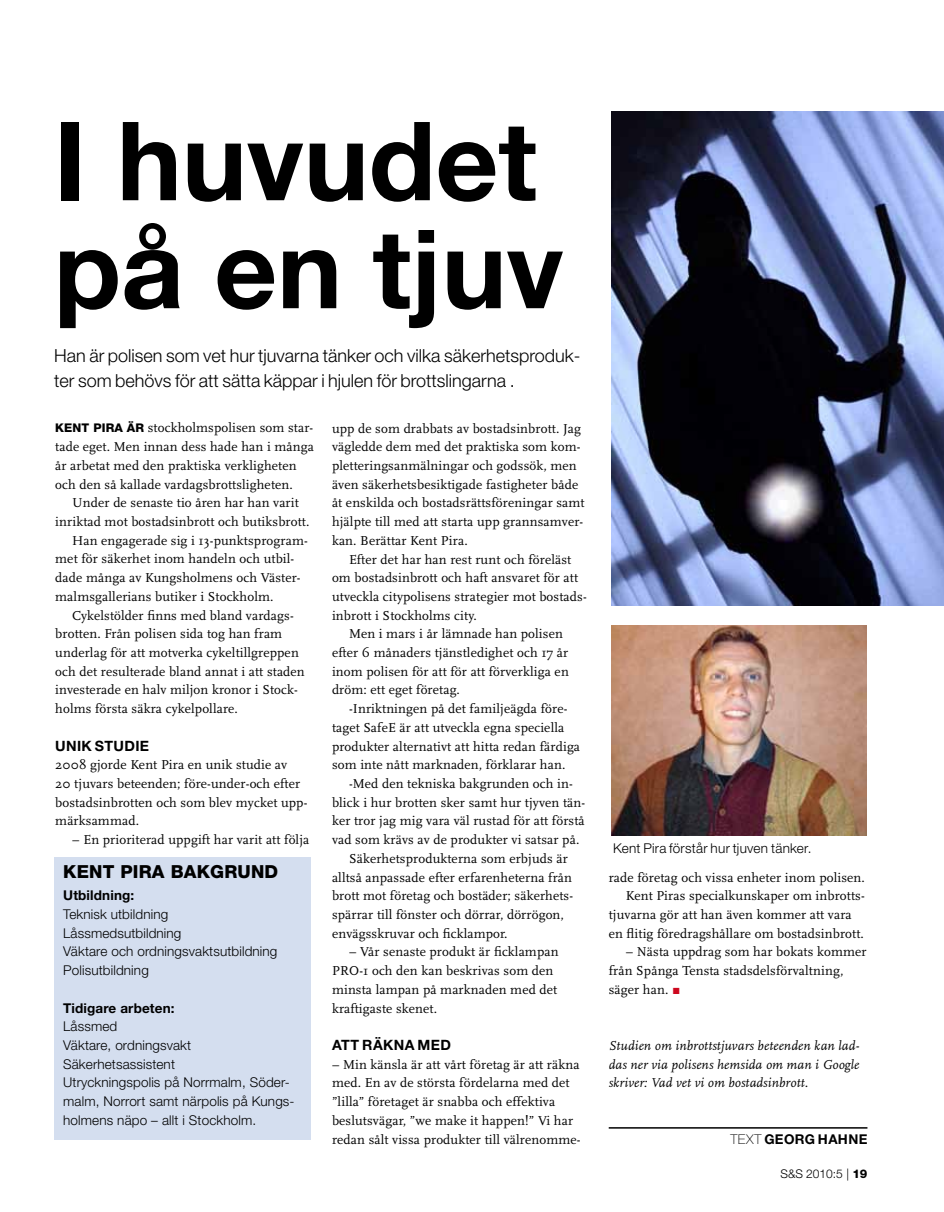
<style>
.page{position:relative;width:944px;height:1212px;background:#fff}
.page>*{position:absolute;margin:0;border:0;box-sizing:border-box;transform-origin:0 0}
.t1{font:700 109.5px/108px "Helvetica Neue LT Std";color:#000}
.t2{font:300 18px/25.5px "Helvetica Neue LT Std";color:#000}
.t3{font:800 18px "Helvetica Neue LT Std";letter-spacing:.01em;color:#000}
.t4{font:700 14.25px "Helvetica Neue LT Std";letter-spacing:.025em;color:#000}
.t5{font:13.5px/18.8px "Scala";letter-spacing:.01em;color:#000}
.t6{font:300 13.5px/18.8px "Helvetica Neue LT Std";letter-spacing:.01em;color:#000}
.t7{font:italic 13.5px/18.8px "Scala";letter-spacing:.01em;color:#000;text-align:justify}
.t8{font:700 13.5px "Helvetica Neue LT Std";letter-spacing:.01em;color:#000}
.t9{font:300 12px "Helvetica Neue LT Std";color:#000}
.s1{font-family:"Helvetica Neue LT Std";font-weight:800;font-size:12px}
.s2{color:#cd071e}
.s3{font-weight:100}
.s4{font-weight:800}
</style>
<div class="page">
<hr style="left:609px;top:1127px;width:258px;height:1px;background:#000">
<img style="left:612px;top:625px;width:254px;height:210px">
<div style="left:55px;top:857px;width:256px;height:282px;background:#d4deef"></div>
<img style="left:612px;top:112px;width:332px;height:494px">
<h1 class="t1" style="left:54px;top:105px;width:511px">I huvudet på en tjuv</h1>
<h2 class="t2" style="left:54px;top:342px;width:528px">Han är polisen som vet hur tjuvarna tänker och vilka säkerhetsproduk&shy;ter som behövs för att sätta käppar i hjulen för brottslingarna .</h2>
<p class="t5" style="left:55px;top:419px;width:260px"><span class="s1">KENT PIRA ÄR</span> stockholmspolisen som star&shy;tade eget. Men innan dess hade han i många år arbetat med den praktiska verkligheten och den så kallade vardagsbrottsligheten.</p>
<p class="t5" style="left:72px;top:494px;width:228px">Under de senaste tio åren har han varit</p>
<p class="t5" style="left:55px;top:512px;width:256px">inriktad mot bostadsinbrott och butiksbrott.</p>
<p class="t5" style="left:72px;top:531px;width:237px">Han engagerade sig i 13-punktsprogram-</p>
<p class="t5" style="left:55px;top:550px;width:241px">met för säkerhet inom handeln och utbil-</p>
<p class="t5" style="left:55px;top:569px;width:247px">dade många av Kungsholmens och Väster-</p>
<p class="t5" style="left:55px;top:587px;width:220px">malmsgallerians butiker i Stockholm.</p>
<p class="t5" style="left:72px;top:606px;width:223px">Cykelstölder finns med bland vardags-</p>
<p class="t5" style="left:55px;top:625px;width:228px">brotten. Från polisen sida tog han fram</p>
<p class="t5" style="left:55px;top:643px;width:245px">underlag för att motverka cykeltillgreppen</p>
<p class="t5" style="left:55px;top:662px;width:251px">och det resulterade bland annat i att staden</p>
<p class="t5" style="left:55px;top:681px;width:244px">investerade en halv miljon kronor i Stock-</p>
<p class="t5" style="left:55px;top:700px;width:184px">holms första säkra cykelpollare.</p>
<p class="t4" style="left:55px;top:737px;width:95px">UNIK STUDIE</p>
<p class="t5" style="left:55px;top:756px;width:254px">2008 gjorde Kent Pira en unik studie av<br>20 tjuvars beteenden; före-under-och efter bostadsinbrotten och som blev mycket upp&shy;märksammad.</p>
<p class="t5" style="left:72px;top:831px;width:239px">– En prioriterad uppgift har varit att följa</p>
<h2 class="t3" style="left:63px;top:861px;width:217px">KENT PIRA BAKGRUND</h2>
<p class="t8" style="left:63px;top:887px;width:73px">Utbildning:</p>
<p class="t6" style="left:63px;top:904px;width:216px">Teknisk utbildning<br>Låssmedsutbildning<br>Väktare och ordningsvaktsutbildning<br>Polisutbildning</p>
<p class="t8" style="left:63px;top:999px;width:113px">Tidigare arbeten:</p>
<p class="t6" style="left:63px;top:1017px;width:233px">Låssmed<br>Väktare, ordningsvakt<br>Säkerhetsassistent<br>Utryckningspolis på Norrmalm, Söder&shy;malm, Norrort samt närpolis på Kungs&shy;holmens näpo – allt i Stockholm.</p>
<p class="t5" style="left:332px;top:419px;width:254px">upp de som drabbats av bostadsinbrott. Jag vägledde dem med det praktiska som kom&shy;pletteringsanmälningar och godssök, men även säkerhetsbesiktigade fastigheter både åt enskilda och bostadsrättsföreningar samt hjälpte till med att starta upp grannsamver&shy;kan. Berättar Kent Pira.</p>
<p class="t5" style="left:349px;top:550px;width:224px">Efter det har han rest runt och föreläst</p>
<p class="t5" style="left:332px;top:569px;width:248px">om bostadsinbrott och haft ansvaret för att</p>
<p class="t5" style="left:332px;top:587px;width:256px">utveckla citypolisens strategier mot bostads-</p>
<p class="t5" style="left:332px;top:606px;width:146px">inbrott i Stockholms city.</p>
<p class="t5" style="left:349px;top:625px;width:215px">Men i mars i år lämnade han polisen</p>
<p class="t5" style="left:332px;top:643px;width:238px">efter 6 månaders tjänstledighet och 17 år</p>
<p class="t5" style="left:332px;top:662px;width:238px">inom polisen för att för att förverkliga en</p>
<p class="t5" style="left:332px;top:681px;width:130px">dröm: ett eget företag.</p>
<p class="t5" style="left:349px;top:700px;width:220px">-Inriktningen på det familjeägda före-</p>
<p class="t5" style="left:332px;top:718px;width:234px">taget SafeE är att utveckla egna speciella</p>
<p class="t5" style="left:332px;top:737px;width:250px">produkter alternativt att hitta redan färdiga</p>
<p class="t5" style="left:332px;top:756px;width:235px">som inte nått marknaden, förklarar han.</p>
<p class="t5" style="left:349px;top:774px;width:225px">-Med den tekniska bakgrunden och in-</p>
<p class="t5" style="left:332px;top:793px;width:255px">blick i hur brotten sker samt hur tjyven tän-</p>
<p class="t5" style="left:332px;top:812px;width:254px">ker tror jag mig vara väl rustad för att förstå</p>
<p class="t5" style="left:332px;top:831px;width:249px">vad som krävs av de produkter vi satsar på.</p>
<p class="t5" style="left:349px;top:849px;width:220px">Säkerhetsprodukterna som erbjuds är</p>
<p class="t5" style="left:332px;top:868px;width:242px">alltså anpassade efter erfarenheterna från</p>
<p class="t5" style="left:332px;top:887px;width:243px">brott mot företag och bostäder; säkerhets-</p>
<p class="t5" style="left:332px;top:905px;width:233px">spärrar till fönster och dörrar, dörrögon,</p>
<p class="t5" style="left:332px;top:924px;width:177px">envägsskruvar och ficklampor.</p>
<p class="t5" style="left:332px;top:943px;width:228px;text-indent:17px">– Vår senaste produkt är ficklampan<br>PRO-1 och den kan beskrivas som den minsta lampan på marknaden med det kraftigaste skenet.</p>
<p class="t4" style="left:332px;top:1036px;width:121px">ATT RÄKNA MED</p>
<p class="t5" style="left:332px;top:1055px;width:250px">– Min känsla är att vårt företag är att räkna med. En av de största fördelarna med det ”lilla” företaget är snabba och effektiva beslutsvägar, ”we make it happen!” Vi har redan sålt vissa produkter till välrenomme-</p>
<p class="t6" style="left:613px;top:838px;width:200px">Kent Pira förstår hur tjuven tänker.</p>
<p class="t5" style="left:609px;top:868px;width:258px">rade företag och vissa enheter inom polisen.</p>
<p class="t5" style="left:626px;top:887px;width:241px">Kent Piras specialkunskaper om inbrotts-</p>
<p class="t5" style="left:609px;top:905px;width:245px">tjuvarna gör att han även kommer att vara</p>
<p class="t5" style="left:609px;top:924px;width:257px">en flitig föredragshållare om bostadsinbrott.</p>
<p class="t5" style="left:609px;top:943px;width:259px;text-indent:17px">– Nästa uppdrag som har bokats kommer från Spånga Tensta stadsdelsförvaltning, säger han. <span class="s2">π</span></p>
<p class="t7" style="left:609px;top:1036px;width:252px">Studien om inbrottstjuvars beteenden kan lad&shy;das ner via polisens hemsida om man i Google skriver: Vad vet vi om bostadsinbrott.</p>
<p class="t8" style="left:730px;top:1130px;width:138px"><span class="s3">TEXT</span> GEORG HAHNE</p>
<p class="t9" style="left:780px;top:1166px;width:88px">S&amp;S 2010:5 | <span class="s4">19</span></p>
</div>
